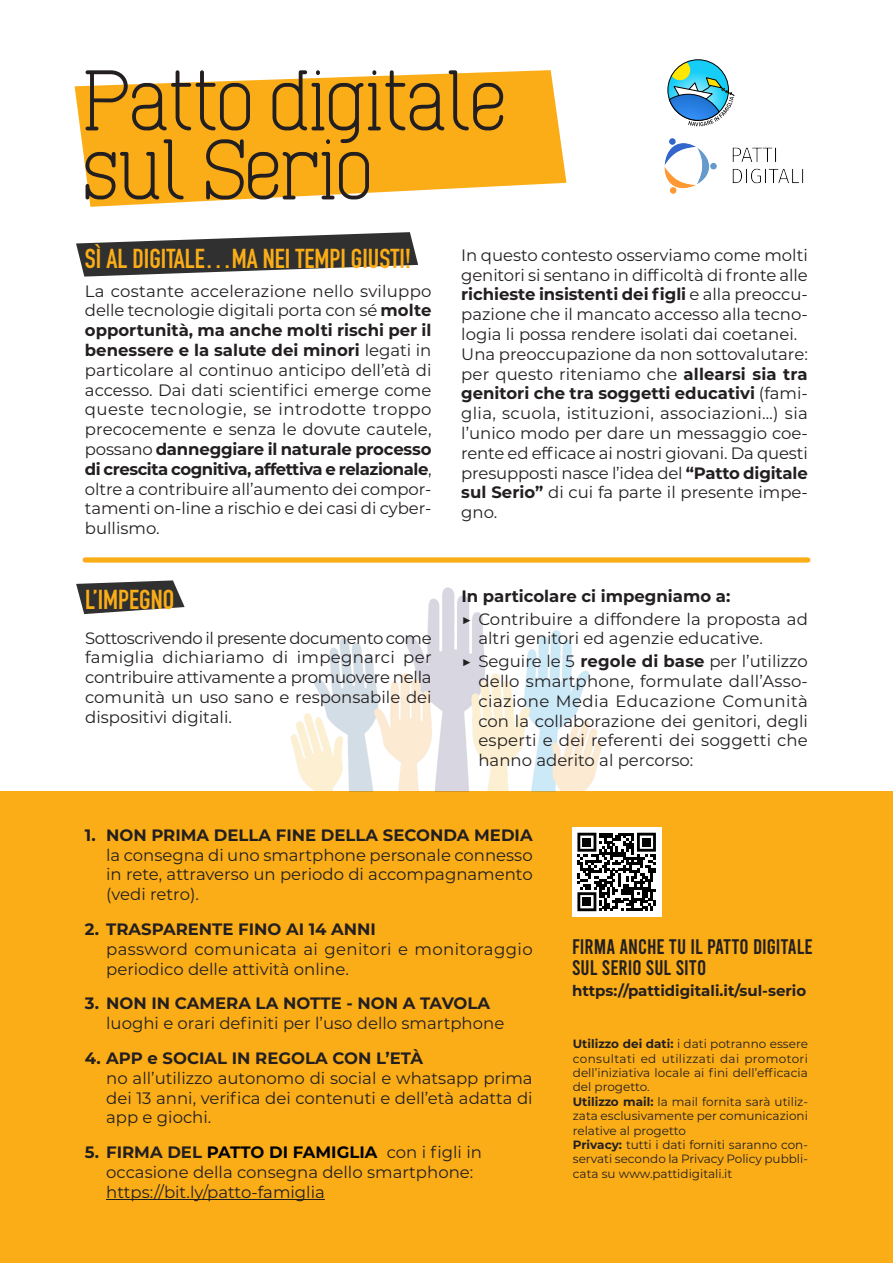
<style>
.page{position:relative;width:893px;height:1263px;background:#fff}
.page>*{position:absolute;margin:0;border:0;box-sizing:border-box;transform-origin:0 0}
.t1{font:87px "Cabo Slab";color:#231f20}
.t2{font:700 27px "DIN Condensed";color:#fbad17}
.t3{font:21px "Bebas";color:#231f20}
.t4{font:16.5px "Montserrat";color:#231f20}
.t5{font:700 16.5px "Montserrat";color:#231f20}
.t6{font:16.5px "Montserrat";letter-spacing:.025em;color:#231f20}
.t7{font:700 16.5px "Montserrat";letter-spacing:-.03em;color:#231f20}
.t8{font:16.5px "Montserrat";letter-spacing:.02em;color:#231f20}
.t9{font:16.5px "Montserrat";letter-spacing:-.025em;color:#231f20}
.t10{font:16.5px "Montserrat";letter-spacing:.03em;color:#231f20}
.t11{font:700 16.5px "Montserrat";color:#000007}
.t12{font:700 15px "Montserrat";color:#231f20}
.t13{font:12px "Montserrat";color:#231f20}
.t14{font:12px "Montserrat";letter-spacing:.03em;color:#231f20}
.s1{font-weight:700}
.s2{font-weight:400}
.s3{color:#231f20}
</style>
<div class="page">
<div style="left:0;top:791px;width:893px;height:472px;background:#fbad17"></div>
<img style="left:290px;top:587px;width:313px;height:204px">
<svg style="left:76px;top:232px;width:342px;height:45px"></svg>
<svg style="left:76px;top:580px;width:109px;height:34px"></svg>
<svg style="left:75px;top:70px;width:491px;height:137px;fill:#fbad17"></svg>
<img style="left:664px;top:138px;width:140px;height:56px">
<svg style="left:668px;top:60px;width:60px;height:60px"></svg>
<svg style="left:670px;top:60px;width:20px;height:20px"></svg>
<svg style="left:668px;top:77px;width:67px;height:50px"></svg>
<div style="left:85px;top:557px;width:723px;height:6px;background:#fbad17"></div>
<hr style="left:106px;top:1199px;width:219px;height:1px;background:#231f20">
<div style="left:572px;top:827px;width:89px;height:89px;background:#fff"></div>
<svg style="left:577px;top:833px;width:79px;height:78px"></svg>
<div style="left:583px;top:838px;width:8px;height:8px;background:#000"></div>
<div style="left:642px;top:838px;width:8px;height:8px;background:#000"></div>
<div style="left:583px;top:898px;width:8px;height:8px;background:#000"></div>
<p class="t1" style="left:86px;top:70px;width:424px">Patto digitale</p>
<p class="t1" style="left:86px;top:139px;width:289px">sul Serio</p>
<p class="t2" style="left:85px;top:249px;width:328px">SÌ AL DIGITALE…MA NEI TEMPI GIUSTI!</p>
<p class="t4" style="left:85px;top:281px;width:348px">La costante accelerazione nello sviluppo</p>
<p class="t4" style="left:85px;top:300px;width:348px">delle tecnologie digitali porta con sé <span class="s1">molte</span></p>
<p class="t5" style="left:85px;top:320px;width:348px">opportunità, ma anche molti rischi per il</p>
<p class="t5" style="left:85px;top:340px;width:348px">benessere e la salute dei minori <span class="s2">legati in</span></p>
<p class="t4" style="left:85px;top:360px;width:348px">particolare al continuo anticipo dell’età di</p>
<p class="t4" style="left:85px;top:380px;width:348px">accesso. Dai dati scientifici emerge come</p>
<p class="t10" style="left:85px;top:399px;width:348px">queste tecnologie, se introdotte troppo</p>
<p class="t4" style="left:85px;top:419px;width:348px">precocemente e senza le dovute cautele,</p>
<p class="t5" style="left:85px;top:439px;width:348px"><span class="s2">possano</span> danneggiare il naturale processo</p>
<p class="t7" style="left:85px;top:459px;width:348px">di crescita cognitiva, affettiva e relazionale<span class="s2">,</span></p>
<p class="t4" style="left:85px;top:479px;width:348px">oltre a contribuire all’aumento dei compor-</p>
<p class="t4" style="left:85px;top:498px;width:348px">tamenti on-line a rischio e dei casi di cyber-</p>
<p class="t4" style="left:85px;top:518px;width:76px">bullismo.</p>
<p class="t2" style="left:85px;top:589px;width:91px">L’IMPEGNO</p>
<p class="t9" style="left:85px;top:628px;width:348px">Sottoscrivendo il presente documento come</p>
<p class="t4" style="left:85px;top:647px;width:348px">famiglia dichiariamo di impegnarci per</p>
<p class="t4" style="left:85px;top:667px;width:348px">contribuire attivamente a promuovere nella</p>
<p class="t4" style="left:85px;top:687px;width:348px">comunità un uso sano e responsabile dei</p>
<p class="t4" style="left:85px;top:707px;width:148px">dispositivi digitali.</p>
<p class="t4" style="left:461px;top:245px;width:348px">In questo contesto osserviamo come molti</p>
<p class="t4" style="left:461px;top:265px;width:348px">genitori si sentano in difficoltà di fronte alle</p>
<p class="t5" style="left:461px;top:284px;width:348px">richieste insistenti dei figli <span class="s2">e alla preoccu-</span></p>
<p class="t4" style="left:461px;top:304px;width:348px">pazione che il mancato accesso alla tecno-</p>
<p class="t4" style="left:461px;top:324px;width:338px">logia li possa rendere isolati dai coetanei.</p>
<p class="t4" style="left:461px;top:344px;width:348px">Una preoccupazione da non sottovalutare:</p>
<p class="t4" style="left:461px;top:364px;width:348px">per questo riteniamo che <span class="s1">allearsi sia tra</span></p>
<p class="t5" style="left:461px;top:383px;width:348px">genitori che tra soggetti educativi <span class="s2">(fami-</span></p>
<p class="t8" style="left:461px;top:403px;width:348px">glia, scuola, istituzioni, associazioni…) sia</p>
<p class="t4" style="left:461px;top:423px;width:348px">l’unico modo per dare un messaggio coe-</p>
<p class="t4" style="left:461px;top:443px;width:348px">rente ed efficace ai nostri giovani. Da questi</p>
<p class="t4" style="left:461px;top:463px;width:348px">presupposti nasce l’idea del <span class="s1">“Patto digitale</span></p>
<p class="t4" style="left:461px;top:482px;width:348px"><span class="s1">sul Serio”</span> di cui fa parte il presente impe-</p>
<p class="t4" style="left:461px;top:502px;width:38px">gno.</p>
<p class="t5" style="left:461px;top:586px;width:270px">In particolare ci impegniamo a:</p>
<p class="t4" style="left:461px;top:609px;width:348px">▶ Contribuire a diffondere la proposta ad</p>
<p class="t4" style="left:478px;top:628px;width:286px">altri genitori ed agenzie educative.</p>
<p class="t4" style="left:461px;top:651px;width:348px">▶ Seguire le 5 <span class="s1">regole di base</span> per l’utilizzo</p>
<p class="t4" style="left:478px;top:671px;width:331px">dello smartphone, formulate dall’Asso-</p>
<p class="t6" style="left:478px;top:691px;width:331px">ciazione Media Educazione Comunità</p>
<p class="t4" style="left:478px;top:711px;width:331px">con la collaborazione dei genitori, degli</p>
<p class="t4" style="left:478px;top:730px;width:331px">esperti e dei referenti dei soggetti che</p>
<p class="t4" style="left:478px;top:750px;width:216px">hanno aderito al percorso:</p>
<p class="t5" style="left:85px;top:825px;width:449px">1. NON PRIMA DELLA FINE DELLA SECONDA MEDIA</p>
<p class="t4" style="left:106px;top:844px;width:428px">la consegna di uno smartphone personale connesso</p>
<p class="t4" style="left:106px;top:864px;width:428px">in rete, attraverso un periodo di accompagnamento</p>
<p class="t4" style="left:106px;top:884px;width:94px">(vedi retro).</p>
<p class="t5" style="left:85px;top:919px;width:293px">2. TRASPARENTE FINO AI 14 ANNI</p>
<p class="t6" style="left:106px;top:939px;width:428px">password comunicata ai genitori e monitoraggio</p>
<p class="t4" style="left:106px;top:958px;width:244px">periodico delle attività online.</p>
<p class="t5" style="left:85px;top:993px;width:407px">3. NON IN CAMERA LA NOTTE - NON A TAVOLA</p>
<p class="t4" style="left:106px;top:1013px;width:400px">luoghi e orari definiti per l’uso dello smartphone</p>
<p class="t5" style="left:85px;top:1048px;width:340px">4. APP e SOCIAL IN REGOLA CON L’ETÀ</p>
<p class="t4" style="left:106px;top:1068px;width:428px">no all’utilizzo autonomo di social e whatsapp prima</p>
<p class="t4" style="left:106px;top:1087px;width:428px">dei 13 anni, verifica dei contenuti e dell’età adatta di</p>
<p class="t4" style="left:106px;top:1107px;width:107px">app e giochi.</p>
<p class="t11" style="left:85px;top:1142px;width:294px"><span class="s3">5. FIRMA DEL</span> PATTO DI FAMIGLIA</p>
<p class="t4" style="left:387px;top:1142px;width:97px">con i figli in</p>
<p class="t4" style="left:106px;top:1162px;width:369px">occasione della consegna dello smartphone:</p>
<p class="t4" style="left:106px;top:1182px;width:220px">https://bit.ly/patto-famiglia</p>
<p class="t3" style="left:572px;top:933px;width:242px">FIRMA ANCHE TU IL PATTO DIGITALE</p>
<p class="t3" style="left:572px;top:954px;width:136px">SUL SERIO SUL SITO</p>
<p class="t12" style="left:572px;top:981px;width:236px">https://pattidigitali.it/sul-serio</p>
<p class="t13" style="left:573px;top:1037px;width:237px"><span class="s1">Utilizzo dei dati:</span> i dati potranno essere</p>
<p class="t14" style="left:573px;top:1051px;width:237px">consultati ed utilizzati dai promotori</p>
<p class="t13" style="left:573px;top:1065px;width:237px">dell’iniziativa locale ai fini dell’efficacia</p>
<p class="t13" style="left:573px;top:1080px;width:78px">del progetto.</p>
<p class="t13" style="left:573px;top:1094px;width:237px"><span class="s1">Utilizzo mail:</span> la mail fornita sarà utiliz-</p>
<p class="t13" style="left:573px;top:1109px;width:237px">zata esclusivamente per comunicazioni</p>
<p class="t13" style="left:573px;top:1123px;width:115px">relative al progetto</p>
<p class="t13" style="left:573px;top:1137px;width:237px"><span class="s1">Privacy:</span> tutti i dati forniti saranno con-</p>
<p class="t13" style="left:573px;top:1152px;width:237px">servati secondo la Privacy Policy pubbli-</p>
<p class="t13" style="left:573px;top:1166px;width:161px">cata su www.pattidigitali.it</p>
</div>
